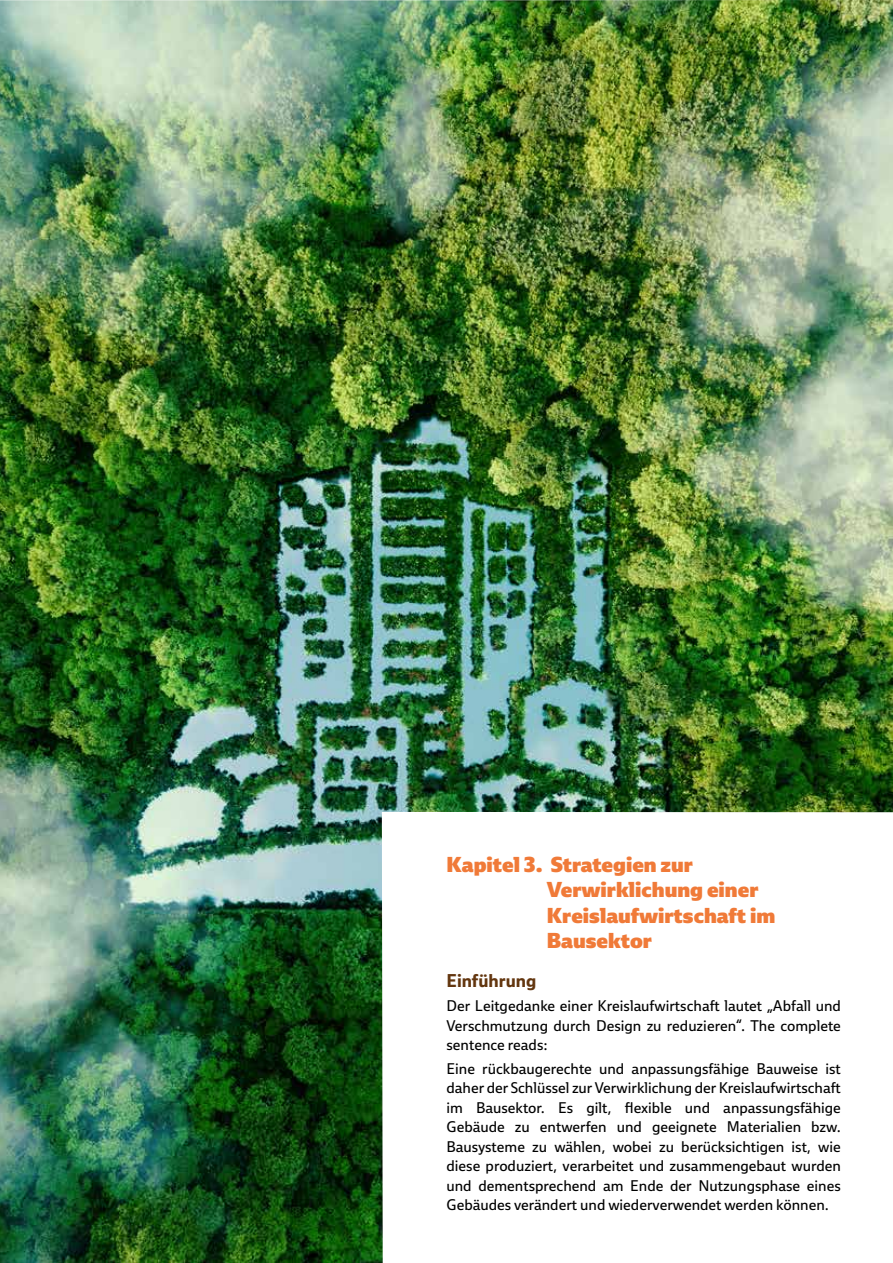
<style>
.page{position:relative;width:893px;height:1263px;background:#fff}
.page>*{position:absolute;margin:0;border:0;box-sizing:border-box;transform-origin:0 0}
.t1{font:21px/25.5px "Ebony Hv";color:#f07a38}
.t2{font:700 18px "Ebony";color:#63360f}
.t3{font:15px/19.5px "Ebony";color:#000;text-align:justify}
</style>
<div class="page">
<img style="left:0;top:0;width:893px;height:1263px">
<h1 class="t1" style="left:547px;top:851px;width:230px;text-indent:-100px">Kapitel 3. Strategien zur<br>Verwirklichung einer<br>Kreislaufwirtschaft im<br>Bausektor</h1>
<p class="t2" style="left:446px;top:969px;width:91px">Einführung</p>
<p class="t3" style="left:446px;top:996px;width:396px">Der Leitgedanke einer Kreislaufwirtschaft lautet „Abfall und Verschmutzung durch Design zu reduzieren“. The complete sentence reads:</p>
<p class="t3" style="left:446px;top:1059px;width:396px">Eine rückbaugerechte und anpassungsfähige Bauweise ist daher der Schlüssel zur Verwirklichung der Kreislaufwirtschaft im Bausektor. Es gilt, flexible und anpassungsfähige Gebäude zu entwerfen und geeignete Materialien bzw.<br>Bausysteme zu wählen, wobei zu berücksichtigen ist, wie diese produziert, verarbeitet und zusammengebaut wurden und dementsprechend am Ende der Nutzungsphase eines Gebäudes verändert und wiederverwendet werden können.</p>
</div>
